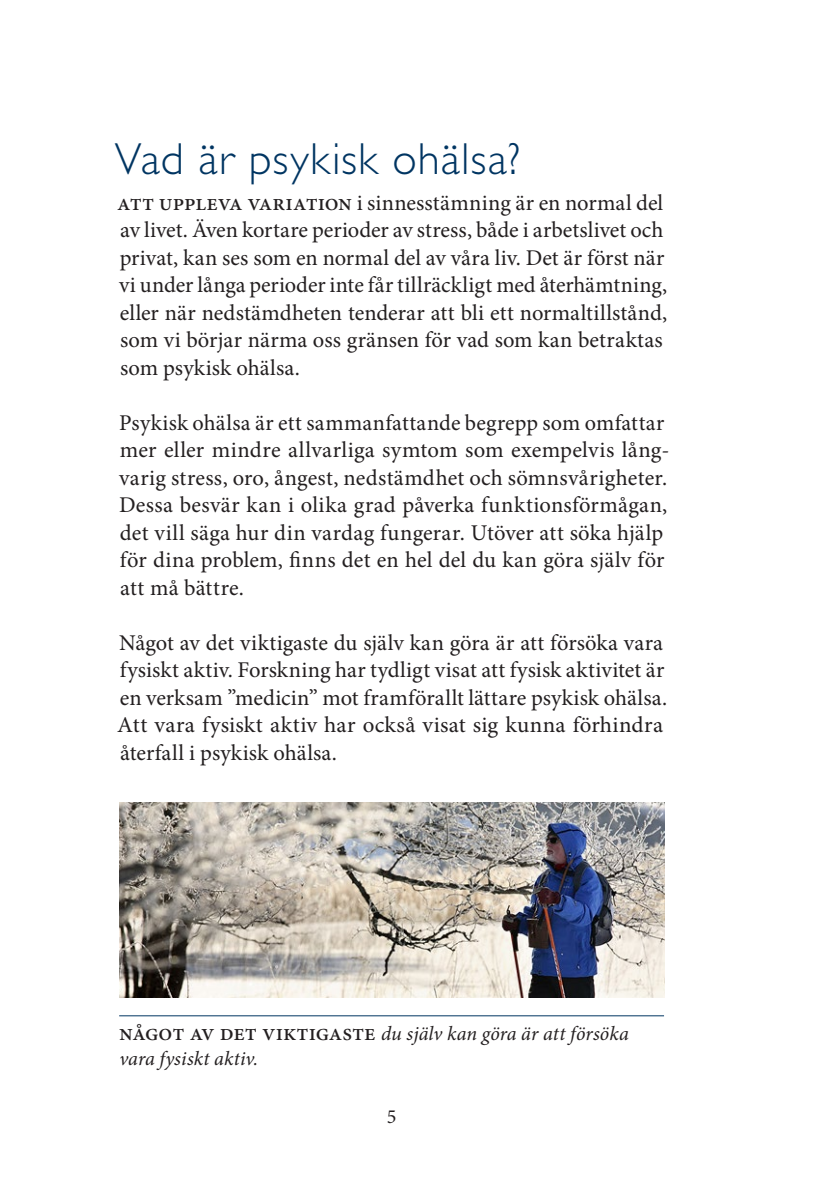
<style>
.page{position:relative;width:840px;height:1191px;background:#fff}
.page>*{position:absolute;margin:0;border:0;box-sizing:border-box;transform-origin:0 0}
.rubrik_2_ny{font:300 45px "Gill Sans Std";letter-spacing:.025em;color:#003562}
.bröd{font:22.4px/27.6px "Minion Pro";letter-spacing:.005em;color:#231f20}
.t1{font:italic 20px/25px "Minion Pro";letter-spacing:.005em;color:#231f20}
.t2{font:20px "Minion Pro";color:#231f20}
.s1{font-weight:500;font-size:23.6px}
.s2{font-weight:500;font-style:normal;font-size:23.6px}
</style>
<div class="page">
<img style="left:119px;top:803px;width:544px;height:194px">
<hr style="left:119px;top:1015px;width:544px;height:1px;background:#003562">
<p class="rubrik_2_ny" style="left:115px;top:134px;width:407px">Vad är psykisk ohälsa?</p>
<p class="bröd" style="left:117px;top:189px;width:551px"><span class="s1">Att uppleva variation</span> i sinnesstämning är en normal del av livet. Även kortare perioder av stress, både i arbetslivet och privat, kan ses som en normal del av våra liv. Det är först när vi under långa perioder inte får tillräckligt med återhämtning, eller när nedstämdheten tenderar att bli ett normaltillstånd, som vi börjar närma oss gränsen för vad som kan betraktas som psykisk ohälsa.</p>
<p class="bröd" style="left:119px;top:409px;width:551px">Psykisk ohälsa är ett sammanfattande begrepp som omfattar mer eller mindre allvarliga symtom som exempelvis lång&shy;varig stress, oro, ångest, nedstämdhet och sömnsvårigheter.<br>Dessa besvär kan i olika grad påverka funktionsförmågan, det vill säga hur din vardag fungerar. Utöver att söka hjälp för dina problem, finns det en hel del du kan göra själv för att må bättre.</p>
<p class="bröd" style="left:117px;top:629px;width:551px">Något av det viktigaste du själv kan göra är att försöka vara fysiskt aktiv. Forskning har tydligt visat att fysisk aktivitet är en verksam ”medicin” mot framförallt lättare psykisk ohälsa.<br>Att vara fysiskt aktiv har också visat sig kunna förhindra återfall i psykisk ohälsa.</p>
<p class="t1" style="left:119px;top:1021px;width:511px"><span class="s2">Något av det viktigaste</span> du själv kan göra är att försöka vara fysiskt aktiv.</p>
<p class="t2" style="left:386px;top:1103px;width:11px">5</p>
</div>
